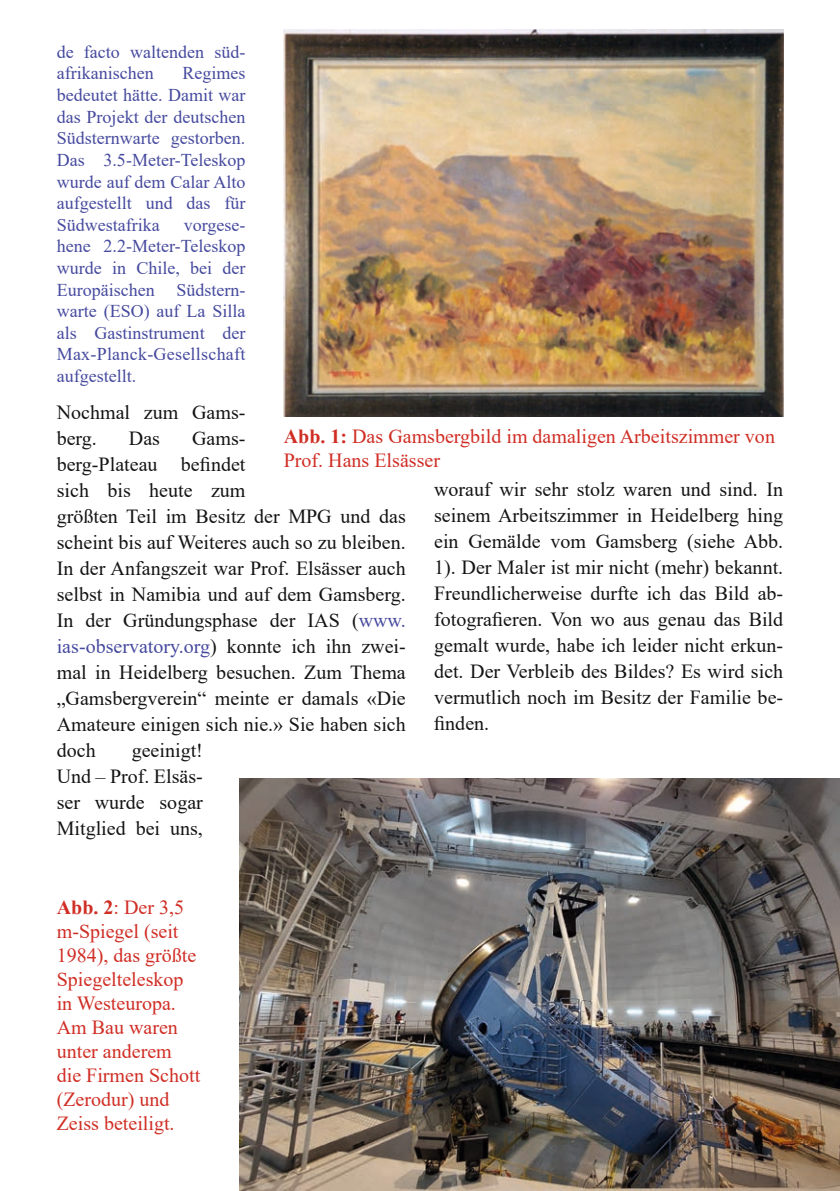
<style>
.page{position:relative;width:840px;height:1191px;background:#fff}
.page>*{position:absolute;margin:0;border:0;box-sizing:border-box;transform-origin:0 0}
.t1{font:20px/26px "Times New Roman";color:#131413}
.t2{font:20px/24px "Times New Roman";color:#d02e25}
.t3{font:18px/21.6px "Times New Roman";color:#464a9e;text-align:justify}
.s1{font-weight:700}
.s2{color:#464a9e}
</style>
<div class="page">
<img style="left:283px;top:30px;width:499px;height:387px">
<img style="left:240px;top:778px;width:599px;height:413px">
<p class="t3" style="left:57px;top:40px;width:190px">de facto waltenden süd&shy;afrikanischen</p>
<p class="t3" style="left:57px;top:62px;width:190px;text-indent:126px">Regimes bedeutet hätte. Damit war das Projekt der deutschen Südsternwarte gestorben.<br>Das 3.5-Meter-Teleskop wurde auf dem Calar Alto aufgestellt und das für Südwestafrika</p>
<p class="t3" style="left:57px;top:213px;width:190px;text-indent:127px">vorgese&shy;hene 2.2-Meter-Teleskop wurde in Chile, bei der Europäischen Südstern&shy;warte (ESO) auf La Silla als Gastinstrument der Max-Planck-Gesellschaft aufgestellt.</p>
<p class="t1" style="left:57px;top:399px;width:190px">Nochmal zum Gams&shy;berg.</p>
<p class="t2" style="left:283px;top:424px;width:492px"><span class="s1">Abb. 1:</span> Das Gamsbergbild im damaligen Arbeitszimmer von<br>Prof. Hans Elsässer</p>
<p class="t1" style="left:57px;top:425px;width:350px;text-indent:135px">Gams-<br>berg-Plateau befindet<br>sich bis heute zum<br>größten Teil im Besitz der MPG und das scheint bis auf Weiteres auch so zu bleiben.<br>In der Anfangszeit war Prof. Elsässer auch selbst in Namibia und auf dem Gamsberg.<br>In der Gründungsphase der IAS (<span class="s2">www. ias-observatory.org</span>) konnte ich ihn zwei&shy;mal in Heidelberg besuchen. Zum Thema „Gamsbergverein“ meinte er damals «Die<br>Amateure einigen sich nie.» Sie haben sich doch</p>
<p class="t1" style="left:129px;top:425px;width:33px">Das</p>
<p class="t1" style="left:434px;top:475px;width:350px;text-align:justify">worauf wir sehr stolz waren und sind. In seinem Arbeitszimmer in Heidelberg hing ein Gemälde vom Gamsberg (siehe Abb.<br>1). Der Maler ist mir nicht (mehr) bekannt.<br>Freundlicherweise durfte ich das Bild ab&shy;fotografieren. Von wo aus genau das Bild gemalt wurde, habe ich leider nicht erkun&shy;det. Der Verbleib des Bildes? Es wird sich vermutlich noch im Besitz der Familie be&shy;finden.</p>
<p class="t1" style="left:57px;top:737px;width:147px;text-align:justify;text-indent:75px">geeinigt!<br>Und – Prof. Elsäs&shy;ser wurde sogar Mitglied bei uns,</p>
<p class="t2" style="left:57px;top:894px;width:145px"><span class="s1">Abb. 2</span>: Der 3,5 m-Spiegel (seit<br>1984), das größte<br>Spiegelteleskop in Westeuropa.<br>Am Bau waren unter anderem die Firmen Schott (Zerodur) und<br>Zeiss beteiligt.</p>
</div>
